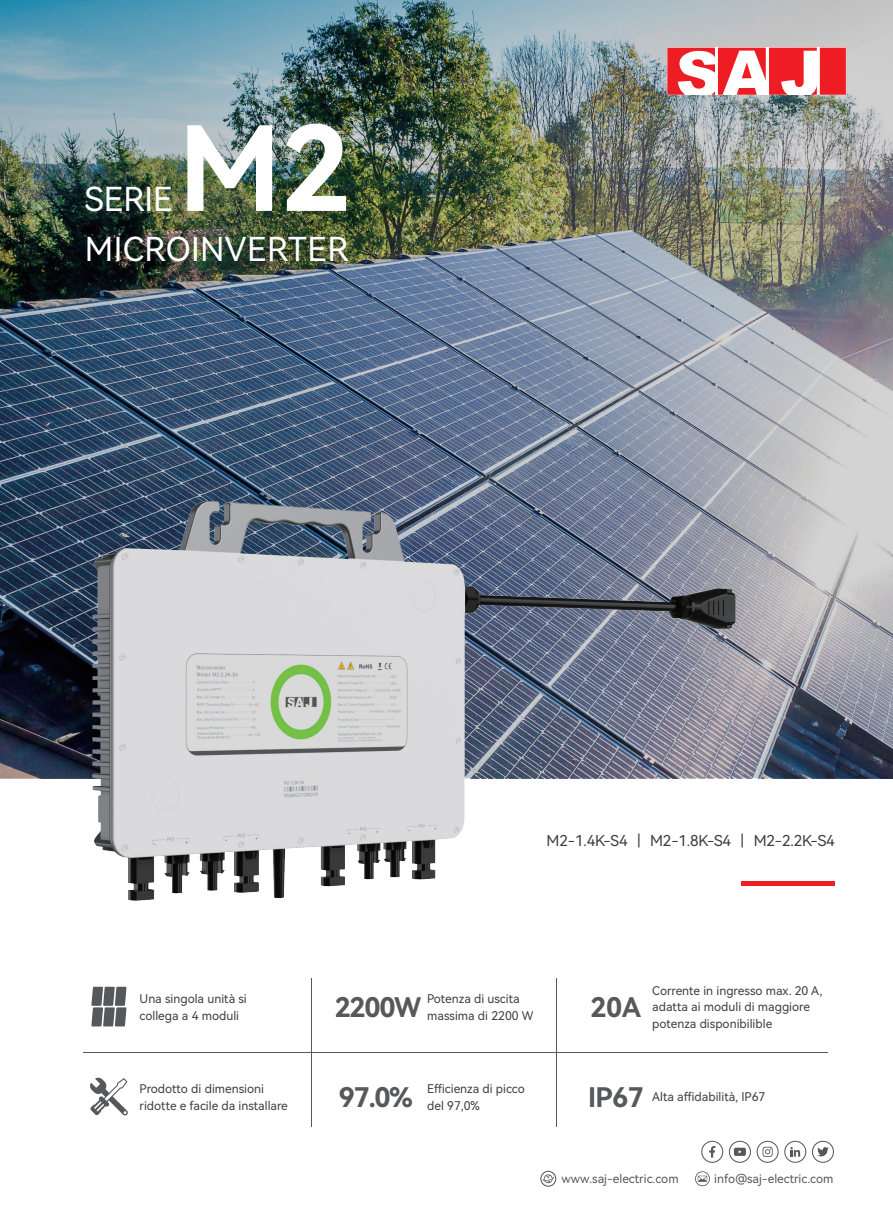
<style>
.page{position:relative;width:893px;height:1212px;background:#fff}
.page>*{position:absolute;margin:0;border:0;box-sizing:border-box;transform-origin:0 0}
.t1{font:117px "Harmony OS Sans SC Bold";color:#fff}
.t2{font:33px/49.8px "Harmony OS Sans SC";letter-spacing:.01em;color:#fff}
.t3{font:27px "Harmony OS Sans SC Bold";letter-spacing:-.035em;color:#57585a}
.t4{font:15px "Harmony OS Sans SC";letter-spacing:-.01em;color:#3e3e3f}
.t5{font:12px/16.5px "Harmony OS Sans SC";color:#3e3e3f}
.t6{font:12px "Harmony OS Sans SC";color:#57585a}
</style>
<div class="page">
<img style="left:0;top:0;width:893px;height:778px">
<hr style="left:741px;top:881px;width:93px;height:4px;background:#ee1d23">
<svg style="left:667px;top:48px;width:150px;height:47px"></svg>
<div style="left:820px;top:48px;width:26px;height:47px;background:#ee1d23"></div>
<svg style="left:542px;top:1174px;width:12px;height:9px"></svg>
<div style="left:540px;top:1171px;width:16px;height:16px;border:1px solid #57585a;border-radius:50%"></div>
<svg style="left:695px;top:1171px;width:15px;height:15px"></svg>
<div style="left:701px;top:1141px;width:22px;height:22px;border:1px solid #57585a;border-radius:50%"></div>
<div style="left:729px;top:1141px;width:22px;height:22px;border:1px solid #57585a;border-radius:50%"></div>
<div style="left:757px;top:1141px;width:22px;height:22px;border:1px solid #57585a;border-radius:50%"></div>
<div style="left:784px;top:1141px;width:22px;height:22px;border:1px solid #57585a;border-radius:50%"></div>
<div style="left:812px;top:1141px;width:22px;height:22px;border:1px solid #57585a;border-radius:50%"></div>
<svg style="left:817px;top:1147px;width:12px;height:10px"></svg>
<svg style="left:790px;top:1147px;width:10px;height:9px"></svg>
<svg style="left:762px;top:1147px;width:11px;height:10px"></svg>
<svg style="left:734px;top:1148px;width:12px;height:8px"></svg>
<svg style="left:709px;top:1146px;width:6px;height:11px"></svg>
<hr style="left:556px;top:978px;width:1px;height:149px;background:#57585a">
<hr style="left:311px;top:978px;width:1px;height:149px;background:#57585a">
<hr style="left:83px;top:1052px;width:744px;height:1px;background:#57585a">
<svg style="left:90px;top:1077px;width:38px;height:39px"></svg>
<svg style="left:91px;top:987px;width:36px;height:39px"></svg>
<img style="left:80px;top:483px;width:669px;height:418px">
<h1 class="t1" style="left:178px;top:87px;width:175px">M2</h1>
<h2 class="t2" style="left:85px;top:173px;width:265px">SERIE<br>MICROINVERTER</h2>
<p class="t4" style="left:547px;top:830px;width:290px">M2-1.4K-S4 ｜ M2-1.8K-S4 ｜ M2-2.2K-S4</p>
<p class="t5" style="left:140px;top:990px;width:109px">Una singola unità si collega a 4 moduli</p>
<p class="t5" style="left:140px;top:1080px;width:150px">Prodotto di dimensioni ridotte e facile da installare</p>
<p class="t5" style="left:427px;top:990px;width:108px">Potenza di uscita massima di 2200 W</p>
<h3 class="t3" style="left:335px;top:989px;width:88px">2200W</h3>
<h3 class="t3" style="left:590px;top:989px;width:52px">20A</h3>
<p class="t5" style="left:652px;top:982px;width:172px">Corrente in ingresso max. 20 A, adatta ai moduli di maggiore potenza disponibilible</p>
<p class="t5" style="left:427px;top:1080px;width:99px">Efficienza di picco del 97,0%</p>
<h3 class="t3" style="left:339px;top:1079px;width:75px">97.0%</h3>
<p class="t5" style="left:652px;top:1088px;width:115px">Alta affidabilità, IP67</p>
<h3 class="t3" style="left:588px;top:1079px;width:58px">IP67</h3>
<p class="t6" style="left:561px;top:1171px;width:119px">www.saj-electric.com</p>
<p class="t6" style="left:714px;top:1171px;width:121px">info@saj-electric.com</p>
</div>
